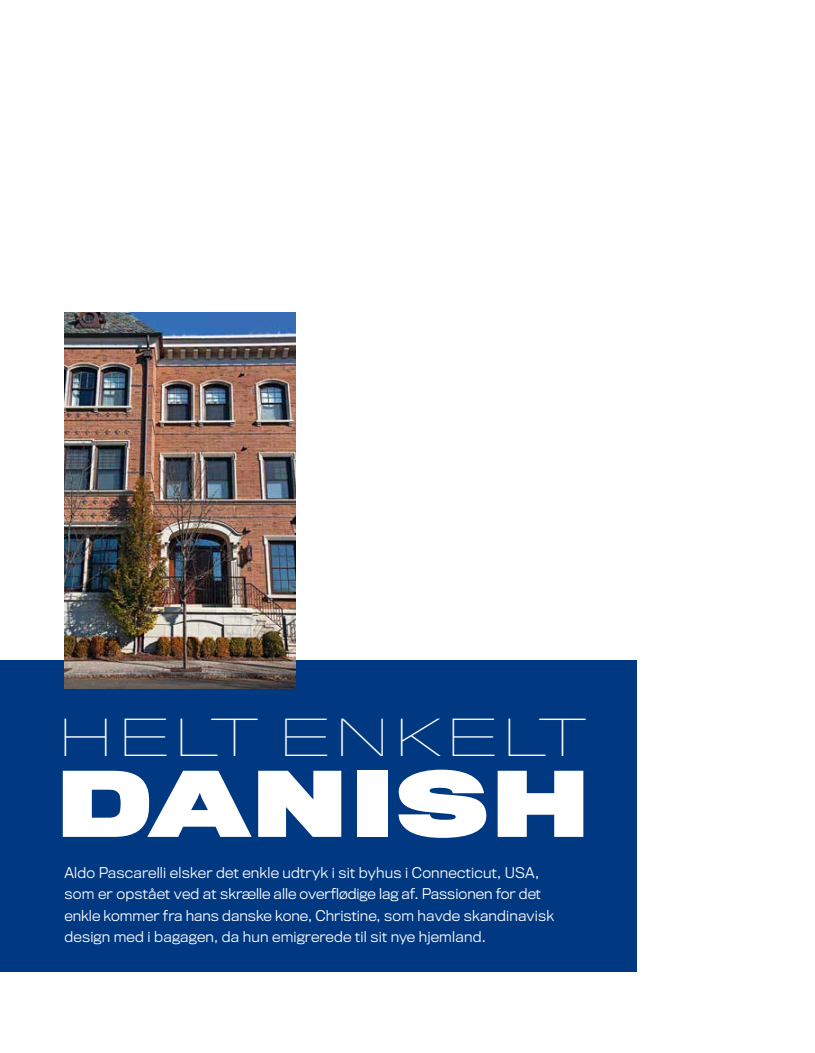
<style>
.page{position:relative;width:815px;height:1053px;background:#fff}
.page>*{position:absolute;margin:0;border:0;box-sizing:border-box;transform-origin:0 0}
.t1{font:900 84.25px "Titling Gothic FB Wide";letter-spacing:.055em;color:#fff}
.t2{font:100 47.88px "Titling Gothic FB Extended";letter-spacing:.015em;color:#fff}
.t3{font:300 13.75px/21.2px "Titling Gothic FB Normal";letter-spacing:.015em;color:#fff}
</style>
<div class="page">
<div style="left:0;top:659px;width:636px;height:312px;background:#003982"></div>
<img style="left:65px;top:312px;width:231px;height:376px">
<h2 class="t2" style="left:56px;top:709px;width:531px">HELT ENKELT</h2>
<h1 class="t1" style="left:58px;top:756px;width:532px">DANISH</h1>
<p class="t3" style="left:64px;top:862px;width:491px">Aldo Pascarelli elsker det enkle udtryk i sit byhus i Connecticut, USA, som er opstået ved at skrælle alle overflødige lag af. Passionen for det enkle kommer fra hans danske kone, Christine, som havde skandinavisk design med i bagagen, da hun emigrerede til sit nye hjemland.</p>
</div>
